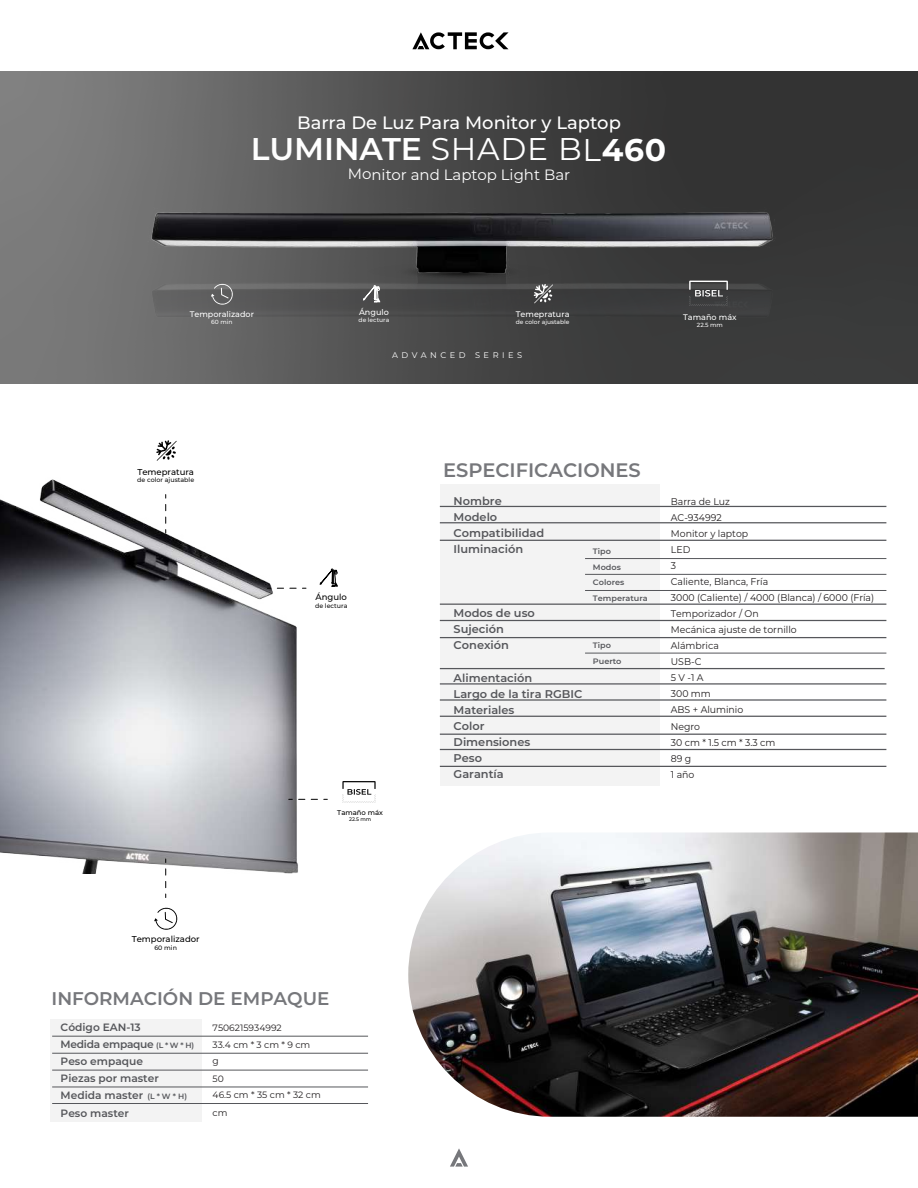
<style>
.page{position:relative;width:918px;height:1188px;background:#fff}
.page>*{position:absolute;margin:0;border:0;box-sizing:border-box;transform-origin:0 0}
.t1{font:600 31.35px "Montserrat";color:#fff}
.t2{font:600 19.5px "Montserrat";color:#76777b}
.t3{font:600 18.3px "Montserrat";color:#76777b}
.t4{font:500 18px "Montserrat";color:#fff}
.t5{font:15px "Montserrat";color:#fff}
.t6{font:600 11.25px/16px "Montserrat";color:#56575b}
.t7{font:600 10.65px/17.4px "Montserrat";color:#56575b}
.t8{font:600 10.65px "Montserrat";letter-spacing:-.025em;color:#56575b}
.t9{font:9.75px/16px "Montserrat";color:#221f20;scale:.96 1}
.t10{font:9.15px/16.8px "Montserrat";color:#221f20}
.t11{font:500 8.55px "Montserrat";color:#000}
.t12{font:8.25px "Montserrat";letter-spacing:.43em;color:#fff}
.t13{font:500 8.1px "Montserrat";color:#fff}
.t14{font:600 7.8px/15.8px "Montserrat";color:#56575b}
.t15{font:500 6.9px "Montserrat";color:#000}
.t16{font:500 6.3px "Montserrat";color:rgb(0 0 0/.96)}
.t17{font:500 6px "Montserrat";color:rgb(255 255 255/.96)}
.t18{font:500 5.1px "Montserrat";color:rgb(0 0 0/.96)}
.s1{font-weight:400}
.s2{font-weight:700}
.s3{font-size:7.65px}
</style>
<div class="page">
<img style="left:0;top:479px;width:320px;height:394px">
<svg style="left:0;top:72px;width:918px;height:312px;background:#505050"></svg>
<svg style="left:450px;top:1148px;width:18px;height:19px"></svg>
<svg style="left:412px;top:32px;width:97px;height:17px"></svg>
<svg style="left:165px;top:504px;width:1px;height:29px"></svg>
<svg style="left:165px;top:869px;width:1px;height:29px"></svg>
<svg style="left:267px;top:588px;width:29px;height:1px"></svg>
<svg style="left:289px;top:799px;width:28px;height:1px"></svg>
<img style="left:125px;top:294px;width:668px;height:38px">
<svg style="left:154px;top:907px;width:24px;height:23px"></svg>
<svg style="left:156px;top:440px;width:21px;height:21px"></svg>
<svg style="left:320px;top:569px;width:18px;height:18px"></svg>
<svg style="left:342px;top:781px;width:34px;height:22px"></svg>
<svg style="left:211px;top:294px;width:23px;height:11px"></svg>
<svg style="left:534px;top:294px;width:19px;height:9px"></svg>
<svg style="left:363px;top:294px;width:17px;height:9px"></svg>
<svg style="left:689px;top:294px;width:39px;height:12px"></svg>
<img style="left:408px;top:832px;width:510px;height:285px">
<div style="left:440px;top:484px;width:220px;height:302px;background:#f3f3f3"></div>
<hr style="left:585px;top:574px;width:301px;height:1px;background:#56575b">
<hr style="left:585px;top:653px;width:301px;height:1px;background:#56575b">
<hr style="left:585px;top:590px;width:301px;height:1px;background:#56575b">
<hr style="left:585px;top:558px;width:301px;height:1px;background:#56575b">
<hr style="left:440px;top:506px;width:446px;height:1px;background:#56575b">
<hr style="left:440px;top:522px;width:446px;height:1px;background:#56575b">
<hr style="left:440px;top:540px;width:446px;height:1px;background:#56575b">
<hr style="left:440px;top:604px;width:446px;height:1px;background:#56575b">
<hr style="left:440px;top:699px;width:446px;height:2px;background:#56575b">
<hr style="left:440px;top:668px;width:445px;height:1px;background:#56575b">
<hr style="left:440px;top:620px;width:446px;height:1px;background:#56575b">
<hr style="left:440px;top:637px;width:446px;height:1px;background:#56575b">
<hr style="left:440px;top:716px;width:446px;height:1px;background:#56575b">
<hr style="left:440px;top:734px;width:446px;height:1px;background:#56575b">
<hr style="left:440px;top:749px;width:446px;height:1px;background:#56575b">
<hr style="left:440px;top:766px;width:446px;height:1px;background:#56575b">
<hr style="left:440px;top:683px;width:446px;height:2px;background:#56575b">
<img style="left:125px;top:197px;width:668px;height:97px">
<div style="left:51px;top:1019px;width:151px;height:103px;background:#f3f3f3"></div>
<hr style="left:52px;top:1053px;width:316px;height:1px;background:#56575b">
<hr style="left:52px;top:1070px;width:316px;height:1px;background:#56575b">
<hr style="left:52px;top:1036px;width:316px;height:1px;background:#56575b">
<hr style="left:52px;top:1087px;width:316px;height:1px;background:#56575b">
<hr style="left:52px;top:1103px;width:316px;height:1px;background:#56575b">
<h3 class="t4" style="left:297px;top:110px;width:325px">Barra De Luz Para Monitor y Laptop</h3>
<h1 class="t1" style="left:251px;top:127px;width:417px">LUMINATE <span class="s1">SHADE BL</span><span class="s2">460</span></h1>
<p class="t13" style="left:190px;top:308px;width:66px">Temporalizador</p>
<p class="t17" style="left:211px;top:318px;width:23px">60 min</p>
<p class="t11" style="left:137px;top:466px;width:58px">Temepratura</p>
<p class="t16" style="left:137px;top:476px;width:59px">de color ajustable</p>
<p class="t11" style="left:132px;top:933px;width:70px">Temporalizador</p>
<p class="t16" style="left:154px;top:943px;width:24px">60 min</p>
<h3 class="t5" style="left:348px;top:164px;width:224px">Monitor and Laptop Light Bar</h3>
<p class="t13" style="left:359px;top:306px;width:31px">Ángulo</p>
<p class="t17" style="left:359px;top:316px;width:32px">de lectura</p>
<p class="t13" style="left:683px;top:311px;width:55px">Tamaño máx</p>
<p class="t17" style="left:697px;top:321px;width:27px">22.5 mm</p>
<p class="t13" style="left:516px;top:308px;width:55px">Temepratura</p>
<p class="t17" style="left:516px;top:317px;width:55px">de color ajustable</p>
<p class="t12" style="left:392px;top:349px;width:132px">ADVANCED SERIES</p>
<p class="t11" style="left:316px;top:591px;width:33px">Ángulo</p>
<p class="t16" style="left:315px;top:601px;width:34px">de lectura</p>
<p class="t15" style="left:337px;top:808px;width:47px">Tamaño máx</p>
<p class="t18" style="left:349px;top:816px;width:24px">22.5 mm</p>
<h2 class="t2" style="left:443px;top:457px;width:199px">ESPECIFICACIONES</h2>
<p class="t6" style="left:454px;top:492px;width:92px">Nombre<br>Modelo<br>Compatibilidad<br>Iluminación</p>
<p class="t14" style="left:593px;top:543px;width:56px">Tipo<br>Modos<br>Colores<br>Temperatura</p>
<p class="t14" style="left:593px;top:637px;width:30px">Tipo<br>Puerto</p>
<p class="t6" style="left:454px;top:605px;width:83px">Modos de uso<br>Sujeción<br>Conexión</p>
<p class="t6" style="left:454px;top:669px;width:130px">Alimentación<br>Largo de la tira RGBIC<br>Materiales<br>Color<br>Dimensiones<br>Peso<br>Garantía</p>
<p class="t9" style="left:671px;top:493px;width:213px">Barra de Luz<br>AC-934992<br>Monitor y laptop<br>LED<br>3<br>Caliente, Blanca, Fría<br>3000 (Caliente) / 4000 (Blanca) / 6000 (Fría)<br>Temporizador / On<br>Mecánica ajuste de tornillo<br>Alámbrica<br>USB-C<br>5 V -1 A<br>300 mm<br>ABS + Aluminio<br>Negro<br>30 cm * 1.5 cm * 3.3 cm<br>89 g<br>1 año</p>
<h3 class="t3" style="left:52px;top:985px;width:279px">INFORMACIÓN DE EMPAQUE</h3>
<p class="t7" style="left:61px;top:1019px;width:82px">Código EAN-13</p>
<p class="t7" style="left:61px;top:1052px;width:100px">Peso empaque<br>Piezas por master</p>
<p class="t8" style="left:61px;top:1037px;width:135px">Medida empaque <span class="s3">(L * W * H)</span></p>
<p class="t7" style="left:61px;top:1086px;width:128px">Medida master <span class="s3">(L * W * H)</span></p>
<p class="t10" style="left:213px;top:1019px;width:71px">7506215934992</p>
<p class="t10" style="left:213px;top:1052px;width:110px">g<br>50<br>46.5 cm * 35 cm * 32 cm</p>
<p class="t10" style="left:213px;top:1036px;width:99px">33.4 cm * 3 cm * 9 cm</p>
<p class="t7" style="left:61px;top:1104px;width:70px">Peso master</p>
<p class="t10" style="left:213px;top:1104px;width:16px">cm</p>
</div>
